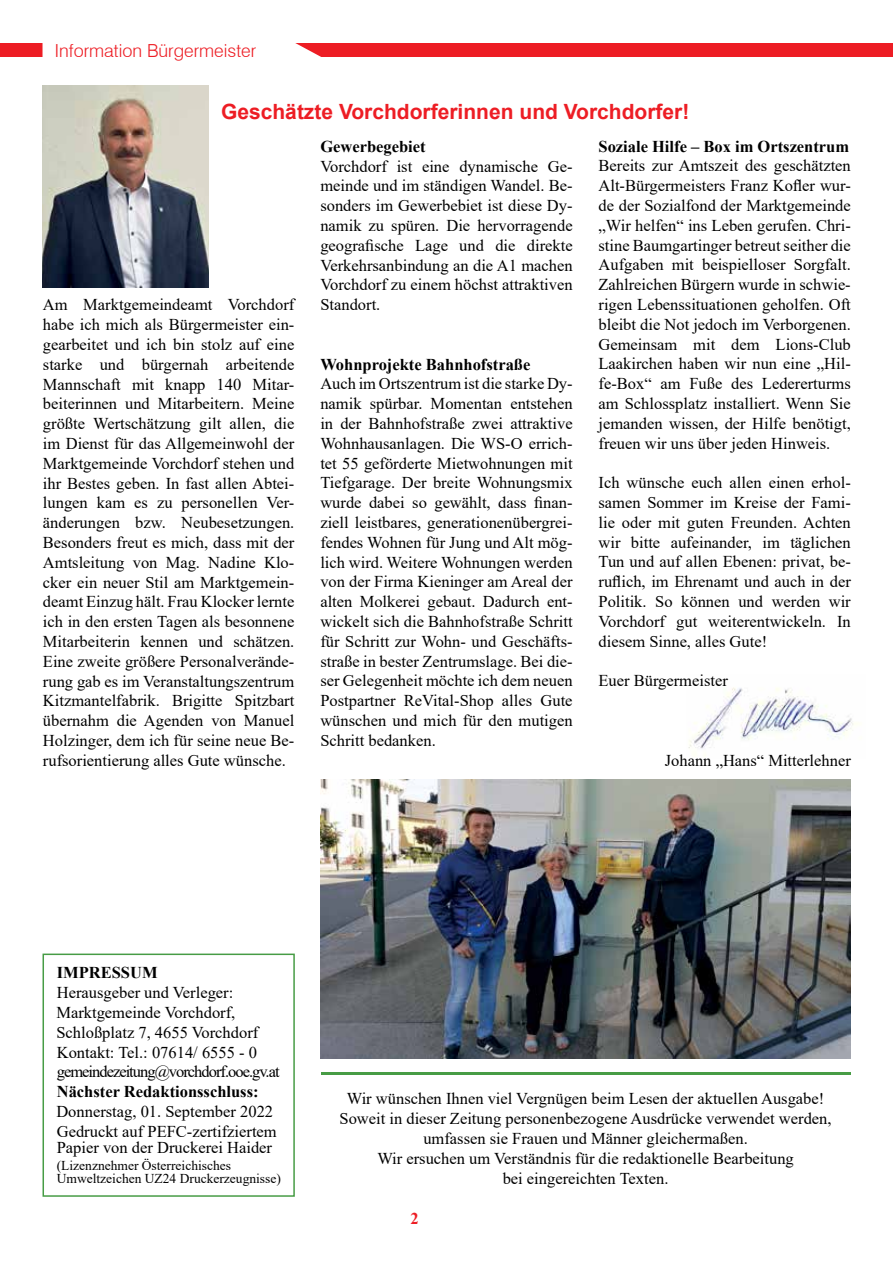
<style>
.page{position:relative;width:893px;height:1263px;background:#fff}
.page>*{position:absolute;margin:0;border:0;box-sizing:border-box;transform-origin:0 0}
.t1{font:700 21px "Arial";color:#ed1d24}
.t2{font:300 18px "Swiss 721 BT";color:#ed1d24}
.t3{font:16.5px/19.8px "Times New Roman";color:#000;text-align:justify}
.t4{font:700 16.5px "Times New Roman";color:#000}
.t5{font:700 16.5px "Times New Roman";color:#ed1d24}
.t6{font:13.5px/13.5px "Times New Roman";color:#000}
</style>
<div class="page">
<div style="left:0;top:43px;width:893px;height:13px;background:#ed1d24"></div>
<div style="left:43px;top:43px;width:281px;height:14px;background:#fff"></div>
<img style="left:688px;top:687px;width:170px;height:69px">
<div style="left:43px;top:953px;width:252px;height:244px;border:2px solid #479c45"></div>
<hr style="left:321px;top:1073px;width:529px;height:2px;background:#479c45">
<img style="left:320px;top:779px;width:531px;height:280px">
<img style="left:42px;top:85px;width:166px;height:202px">
<p class="t2" style="left:55px;top:39px;width:203px">Information Bürgermeister</p>
<p class="t1" style="left:221px;top:97px;width:470px">Geschätzte Vorchdorferinnen und Vorchdorfer!</p>
<p class="t3" style="left:43px;top:294px;width:253px">Am Marktgemeindeamt Vorchdorf habe ich mich als Bürgermeister ein&shy;gearbeitet und ich bin stolz auf eine starke und bürgernah arbeitende Mannschaft mit knapp 140 Mitar&shy;beiterinnen und Mitarbeitern. Meine größte Wertschätzung gilt allen, die im Dienst für das Allgemeinwohl der Marktgemeinde Vorchdorf stehen und ihr Bestes geben. In fast allen Abtei&shy;lungen kam es zu personellen Ver&shy;änderungen bzw. Neubesetzungen.<br>Besonders freut es mich, dass mit der Amtsleitung von Mag. Nadine Klo&shy;cker ein neuer Stil am Marktgemein&shy;deamt Einzug hält. Frau Klocker lernte ich in den ersten Tagen als besonnene Mitarbeiterin kennen und schätzen.<br>Eine zweite größere Personalverände&shy;rung gab es im Veranstaltungszentrum Kitzmantelfabrik. Brigitte Spitzbart übernahm die Agenden von Manuel Holzinger, dem ich für seine neue Be&shy;rufsorientierung alles Gute wünsche.</p>
<p class="t4" style="left:320px;top:134px;width:107px">Gewerbegebiet</p>
<p class="t3" style="left:320px;top:156px;width:254px">Vorchdorf ist eine dynamische Ge&shy;meinde und im ständigen Wandel. Be&shy;sonders im Gewerbebiet ist diese Dy&shy;namik zu spüren. Die hervorragende geografische Lage und die direkte Verkehrsanbindung an die A1 machen Vorchdorf zu einem höchst attraktiven Standort.</p>
<p class="t4" style="left:320px;top:352px;width:212px">Wohnprojekte Bahnhofstraße</p>
<p class="t3" style="left:320px;top:373px;width:254px">Auch im Ortszentrum ist die starke Dy&shy;namik spürbar. Momentan entstehen in der Bahnhofstraße zwei attraktive Wohnhausanlagen. Die WS-O errich&shy;tet 55 geförderte Mietwohnungen mit Tiefgarage. Der breite Wohnungsmix wurde dabei so gewählt, dass finan&shy;ziell leistbares, generationenübergrei&shy;fendes Wohnen für Jung und Alt mög&shy;lich wird. Weitere Wohnungen werden von der Firma Kieninger am Areal der alten Molkerei gebaut. Dadurch ent&shy;wickelt sich die Bahnhofstraße Schritt für Schritt zur Wohn- und Geschäfts&shy;straße in bester Zentrumslage. Bei die&shy;ser Gelegenheit möchte ich dem neuen Postpartner ReVital-Shop alles Gute wünschen und mich für den mutigen Schritt bedanken.</p>
<p class="t4" style="left:598px;top:134px;width:252px">Soziale Hilfe – Box im Ortszentrum</p>
<p class="t3" style="left:598px;top:155px;width:254px">Bereits zur Amtszeit des geschätzten Alt-Bürgermeisters Franz Kofler wur&shy;de der Sozialfond der Marktgemeinde „Wir helfen“ ins Leben gerufen. Chri&shy;stine Baumgartinger betreut seither die Aufgaben mit beispielloser Sorgfalt.<br>Zahlreichen Bürgern wurde in schwie&shy;rigen Lebenssituationen geholfen. Oft bleibt die Not jedoch im Verborgenen.<br>Gemeinsam mit dem Lions-Club Laakirchen haben wir nun eine „Hil&shy;fe-Box“ am Fuße des Ledererturms am Schlossplatz installiert. Wenn Sie jemanden wissen, der Hilfe benötigt, freuen wir uns über jeden Hinweis.</p>
<p class="t3" style="left:598px;top:472px;width:254px">Ich wünsche euch allen einen erhol&shy;samen Sommer im Kreise der Fami&shy;lie oder mit guten Freunden. Achten wir bitte aufeinander, im täglichen Tun und auf allen Ebenen: privat, be&shy;ruflich, im Ehrenamt und auch in der Politik. So können und werden wir Vorchdorf gut weiterentwickeln. In diesem Sinne, alles Gute!</p>
<p class="t3" style="left:598px;top:670px;width:131px">Euer Bürgermeister</p>
<p class="t3" style="left:665px;top:749px;width:188px">Johann „Hans“ Mitterlehner</p>
<p class="t4" style="left:57px;top:961px;width:102px">IMPRESSUM</p>
<p class="t3" style="left:56px;top:982px;width:225px;text-align:left">Herausgeber und Verleger:<br>Marktgemeinde Vorchdorf,<br>Schloßplatz 7, 4655 Vorchdorf<br>Kontakt: Tel.: 07614/ 6555 - 0 gemeindezeitung@vorchdorf.ooe.gv.at</p>
<p class="t4" style="left:57px;top:1080px;width:203px">Nächster Redaktionsschluss:</p>
<p class="t3" style="left:56px;top:1101px;width:222px">Donnerstag, 01. September 2022<br>Gedruckt auf PEFC-zertifziertem</p>
<p class="t3" style="left:57px;top:1137px;width:217px">Papier von der Druckerei Haider</p>
<p class="t6" style="left:57px;top:1158px;width:226px">(Lizenznehmer Österreichisches<br>Umweltzeichen UZ24 Druckerzeugnisse)</p>
<p class="t3" style="left:339px;top:1088px;width:494px;text-align:center">Wir wünschen Ihnen viel Vergnügen beim Lesen der aktuellen Ausgabe!<br>Soweit in dieser Zeitung personenbezogene Ausdrücke verwendet werden, umfassen sie Frauen und Männer gleichermaßen.<br>Wir ersuchen um Verständnis für die redaktionelle Bearbeitung<br>bei eingereichten Texten.</p>
<p class="t5" style="left:410px;top:1206px;width:10px">2</p>
</div>
